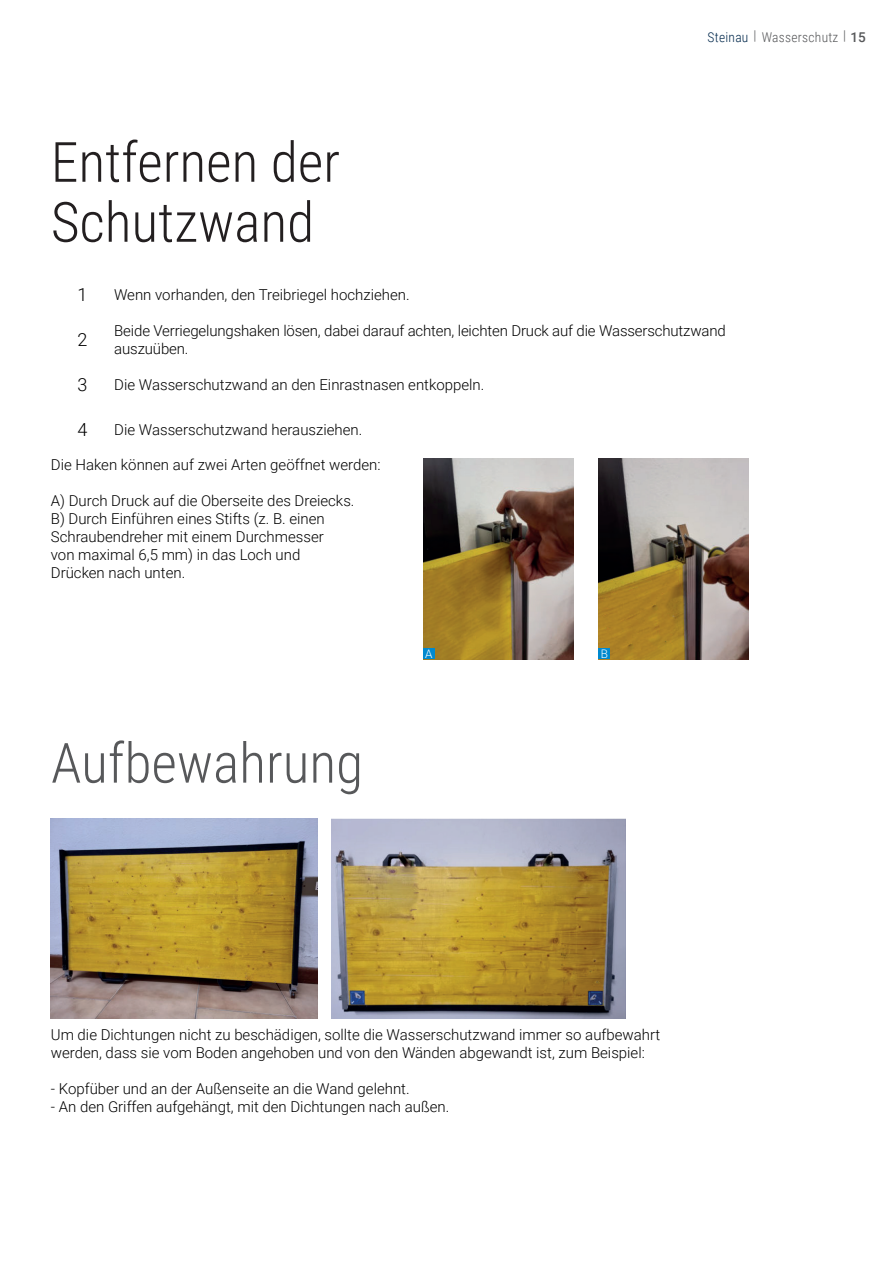
<style>
.page{position:relative;width:893px;height:1263px;background:#fff}
.page>*{position:absolute;margin:0;border:0;box-sizing:border-box;transform-origin:0 0}
.t1{font:300 55.5px/60px "Roboto Condensed";color:#231f20}
.t2{font:300 55.5px "Roboto Condensed";color:#57585a}
.t3{font:300 18px "Roboto";color:#000}
.t4{font:300 15px/18px "Roboto";color:#000}
.t5{font:300 13.5px "Roboto Condensed";letter-spacing:.02em;color:#57585a}
.t6{font:300 11.85px "Roboto";color:#fff}
.s1{color:#042a4d}
.s2{font-family:"Roboto";font-weight:500}
</style>
<div class="page">
<img style="left:423px;top:459px;width:150px;height:200px">
<img style="left:599px;top:459px;width:150px;height:200px">
<img style="left:51px;top:818px;width:267px;height:200px">
<img style="left:332px;top:818px;width:294px;height:200px">
<div style="left:423px;top:648px;width:11px;height:11px;background:#0089cf"></div>
<div style="left:599px;top:648px;width:11px;height:11px;background:#0089cf"></div>
<h1 class="t1" style="left:51px;top:130px;width:291px">Entfernen der<br>Schutzwand</h1>
<p class="t3" style="left:78px;top:282px;width:11px">1</p>
<p class="t4" style="left:114px;top:285px;width:297px">Wenn vorhanden, den Treibriegel hochziehen.</p>
<p class="t5" style="left:708px;top:27px;width:160px"><span class="s1">Steinau</span> | Wasserschutz | <span class="s2">15</span></p>
<p class="t4" style="left:114px;top:321px;width:613px">Beide Verriegelungshaken lösen, dabei darauf achten, leichten Druck auf die Wasserschutzwand auszuüben.</p>
<p class="t3" style="left:78px;top:327px;width:11px">2</p>
<p class="t3" style="left:78px;top:372px;width:11px">3</p>
<p class="t4" style="left:114px;top:375px;width:372px">Die Wasserschutzwand an den Einrastnasen entkoppeln.</p>
<p class="t3" style="left:78px;top:417px;width:11px">4</p>
<p class="t4" style="left:114px;top:420px;width:250px">Die Wasserschutzwand herausziehen.</p>
<p class="t4" style="left:51px;top:455px;width:331px">Die Haken können auf zwei Arten geöffnet werden:</p>
<p class="t4" style="left:51px;top:491px;width:305px">A) Durch Druck auf die Oberseite des Dreiecks.<br>B) Durch Einführen eines Stifts (z. B. einen Schraubendreher mit einem Durchmesser<br>von maximal 6,5 mm) in das Loch und Drücken nach unten.</p>
<h1 class="t2" style="left:51px;top:724px;width:314px">Aufbewahrung</h1>
<p class="t6" style="left:425px;top:646px;width:9px">A</p>
<p class="t6" style="left:601px;top:646px;width:9px">B</p>
<p class="t4" style="left:51px;top:1025px;width:611px">Um die Dichtungen nicht zu beschädigen, sollte die Wasserschutzwand immer so aufbewahrt werden, dass sie vom Boden angehoben und von den Wänden abgewandt ist, zum Beispiel:</p>
<p class="t4" style="left:51px;top:1079px;width:360px">- Kopfüber und an der Außenseite an die Wand gelehnt.</p>
<p class="t4" style="left:51px;top:1097px;width:400px">- An den Griffen aufgehängt, mit den Dichtungen nach außen.</p>
</div>
